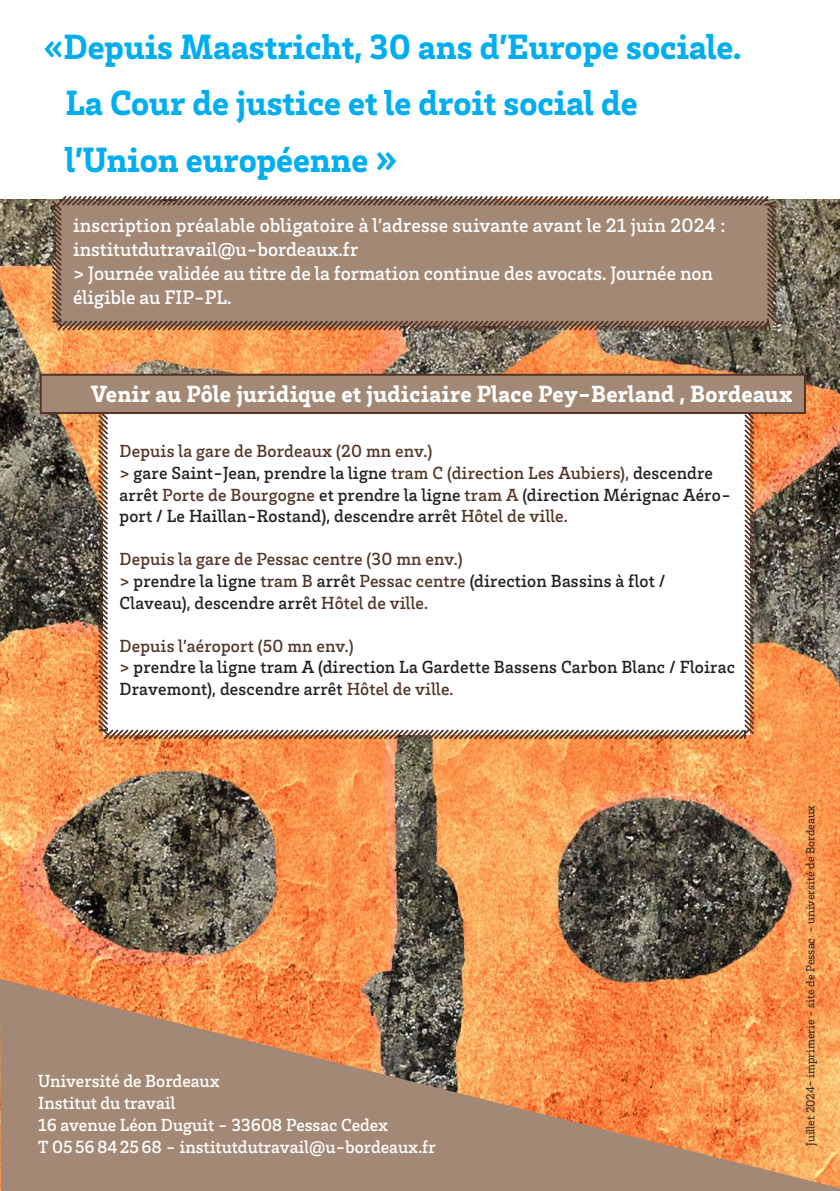
<style>
.page{position:relative;width:840px;height:1191px;background:#fff}
.page>*{position:absolute;margin:0;border:0;box-sizing:border-box;transform-origin:0 0}
._1_affA3_titre_manifestation{font:900 36px "Brix Slab";color:#00aeef}
._01_Titre_Blanc_13_5{font:900 24px "Brix Slab";letter-spacing:.01em;color:#fff}
.p4_encadré_sous_titre_bleu_c9{font:500 20px/24px "Brix Slab";color:#fff}
.p4_encadré_sous_titre_bleu_c9-2{font:500 18px/21.6px "Brix Slab";letter-spacing:.01em;color:#231f20}
._5C_affA3_info{font:500 18px/22px "Brix Slab";color:#fff}
.p4_encadré_sous_titre_bleu_c9-3{font:500 18px "Brix Slab";letter-spacing:.01em;color:#523528}
.t1{font:12px "Brix Slab";color:#231f20}
.s1{font-weight:700}
.s2{font-weight:700;font-size:40px}
.s3{color:#523528}
</style>
<div class="page">
<img style="left:0;top:199px;width:839px;height:779px">
<svg style="left:50px;top:195px;width:728px;height:137px;background:#9f8470"></svg>
<svg style="left:96px;top:414px;width:659px;height:327px"></svg>
<div style="left:41px;top:375px;width:763px;height:38px;background:#a38975"></div>
<div style="left:40px;top:374px;width:765px;height:40px;border:2px solid #523528"></div>
<svg style="left:0;top:978px;width:839px;height:213px;background:#c58b61"></svg>
<p class="_1_affA3_titre_manifestation" style="left:44px;top:23px;width:698px"><span class="s1">«</span>Depuis Maastricht, 30 ans d’Europe sociale.</p>
<p class="_1_affA3_titre_manifestation" style="left:66px;top:79px;width:573px">La Cour de justice et le droit social de</p>
<p class="_1_affA3_titre_manifestation" style="left:66px;top:136px;width:333px">l’Union européenne <span class="s2">»</span></p>
<p class="p4_encadré_sous_titre_bleu_c9" style="left:73px;top:212px;width:653px">inscription préalable obligatoire à l’adresse suivante avant le 21 juin 2024 :</p>
<p class="p4_encadré_sous_titre_bleu_c9" style="left:73px;top:236px;width:286px">institutdutravail@u-bordeaux.fr</p>
<p class="p4_encadré_sous_titre_bleu_c9" style="left:73px;top:260px;width:641px">&gt; Journée validée au titre de la formation continue des avocats. Journée non éligible au FIP-PL.</p>
<p class="_01_Titre_Blanc_13_5" style="left:91px;top:377px;width:702px">Venir au Pôle juridique et judiciaire Place Pey-Berland , Bordeaux</p>
<p class="p4_encadré_sous_titre_bleu_c9-3" style="left:119px;top:439px;width:314px">Depuis la gare de Bordeaux (20 mn env.)</p>
<p class="p4_encadré_sous_titre_bleu_c9-2" style="left:119px;top:461px;width:612px"><span class="s3">&gt;</span> gare Saint-Jean, prendre la ligne <span class="s3">tram C (direction Les Aubiers),</span> descendre arrêt <span class="s3">Porte de Bourgogne</span> et prendre la ligne <span class="s3">tram A</span> (direction Mérignac Aéro&shy;port / Le Haillan-Rostand), descendre arrêt <span class="s3">Hôtel de ville.</span></p>
<p class="p4_encadré_sous_titre_bleu_c9-3" style="left:119px;top:547px;width:344px">Depuis la gare de Pessac centre (30 mn env.)</p>
<p class="p4_encadré_sous_titre_bleu_c9-2" style="left:119px;top:569px;width:547px"><span class="s3">&gt;</span> prendre la ligne <span class="s3">tram B</span> arrêt <span class="s3">Pessac centre</span> (direction Bassins à flot /<br>Claveau), descendre arrêt <span class="s3">Hôtel de ville.</span></p>
<p class="p4_encadré_sous_titre_bleu_c9-3" style="left:119px;top:634px;width:236px">Depuis l’aéroport (50 mn env.)</p>
<p class="p4_encadré_sous_titre_bleu_c9-2" style="left:119px;top:656px;width:616px"><span class="s3">&gt;</span> prendre la ligne tram A (direction La Gardette Bassens Carbon Blanc / Floirac<br>Dravemont), descendre arrêt <span class="s3">Hôtel de ville.</span></p>
<p class="_5C_affA3_info" style="left:38px;top:1068px;width:399px">Université de Bordeaux<br>Institut du travail<br>16 avenue Léon Duguit - 33608 Pessac Cedex<br>T 0556842568 - institutdutravail@u-bordeaux.fr</p>
<p class="t1" style="left:802px;top:1145px;width:342px;rotate:-90deg">Juillet 2024- imprimerie - site de Pessac - université de Bordeaux</p>
</div>
